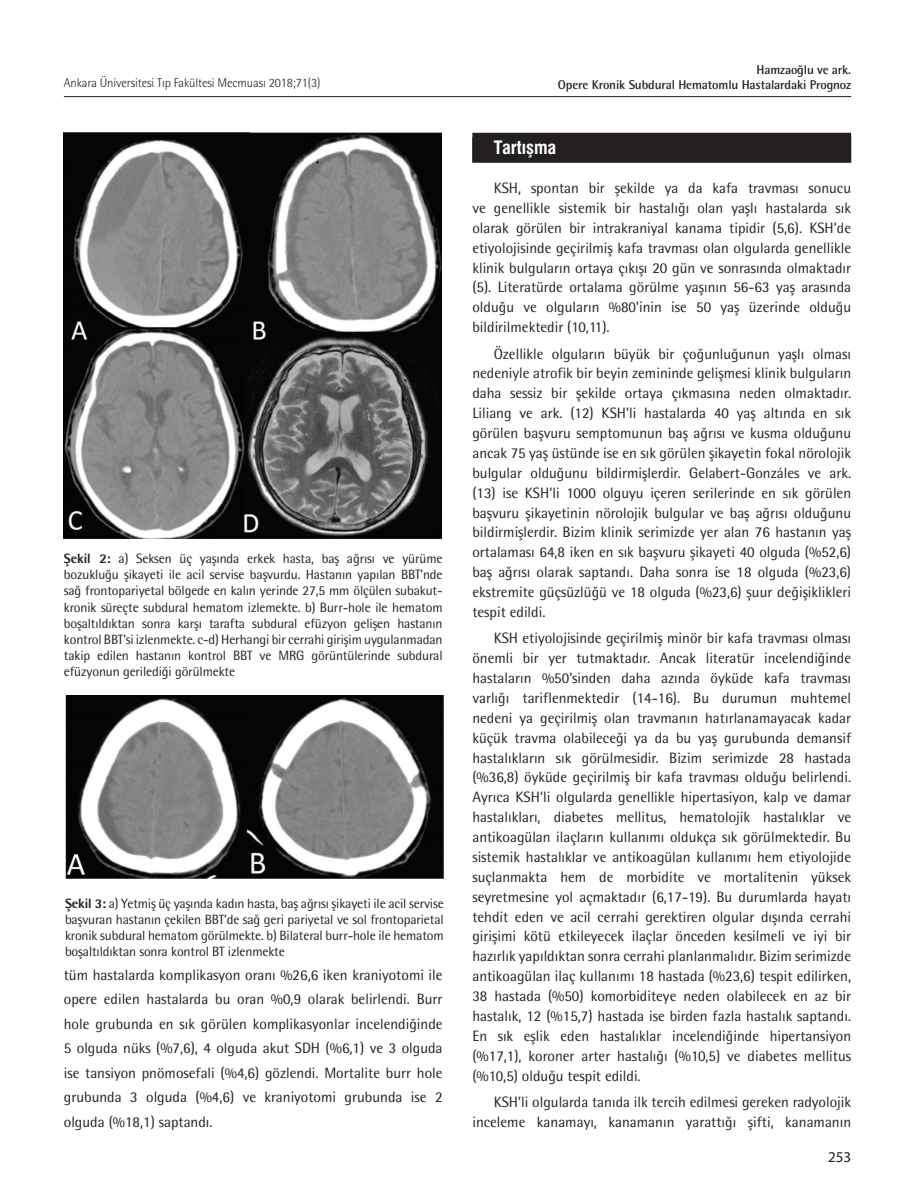
<style>
.page{position:relative;width:915px;height:1191px;background:#fff}
.page>*{position:absolute;margin:0;border:0;box-sizing:border-box;transform-origin:0 0}
.t1{font:18px "Swiss Condensed Bold Tr";color:#fff}
.t2{font:15px/20px "Rotis Semi Sans Std";color:#231f20;text-align:justify}
.t3{font:15px "Myriad Pro";color:#231f20}
.t4{font:13.5px/16.2px "Rotis Semi Sans Std";letter-spacing:-.01em;color:#231f20;text-align:justify}
.t5{font:700 12.75px/15px "Rotis Semi Sans Std";letter-spacing:-.01em;color:#231f20;text-align:right}
.t6{font:300 12.75px "Rotis Semi Sans Std";letter-spacing:-.01em;color:#231f20}
.s1{font-weight:800}
</style>
<div class="page">
<hr style="left:64px;top:96px;width:786px;height:1px;background:#231f20">
<div style="left:472px;top:133px;width:378px;height:29px;background:#231f20"></div>
<img style="left:64px;top:133px;width:377px;height:405px">
<img style="left:65px;top:695px;width:378px;height:184px">
<p class="t6" style="left:64px;top:76px;width:258px">Ankara Üniversitesi Tıp Fakültesi Mecmuası 2018;71(3)</p>
<p class="t4" style="left:64px;top:550px;width:380px"><span class="s1">Şekil 2:</span> a) Seksen üç yaşında erkek hasta, baş ağrısı ve yürüme bozukluğu şikayeti ile acil servise başvurdu. Hastanın yapılan BBT’nde sağ frontopariyetal bölgede en kalın yerinde 27,5 mm ölçülen subakut&shy;kronik süreçte subdural hematom izlemekte. b) Burr-hole ile hematom boşaltıldıktan sonra karşı tarafta subdural efüzyon gelişen hastanın kontrol BBT’si izlenmekte. c-d) Herhangi bir cerrahi girişim uygulanmadan takip edilen hastanın kontrol BBT ve MRG görüntülerinde subdural efüzyonun gerilediği görülmekte</p>
<p class="t4" style="left:65px;top:895px;width:380px"><span class="s1">Şekil 3:</span> a) Yetmiş üç yaşında kadın hasta, baş ağrısı şikayeti ile acil servise başvuran hastanın çekilen BBT’de sağ geri pariyetal ve sol frontoparietal kronik subdural hematom görülmekte. b) Bilateral burr-hole ile hematom boşaltıldıktan sonra kontrol BT izlenmekte</p>
<p class="t2" style="left:64px;top:962px;width:380px;line-height:24.6px">tüm hastalarda komplikasyon oranı %26,6 iken kraniyotomi ile opere edilen hastalarda bu oran %0,9 olarak belirlendi. Burr hole grubunda en sık görülen komplikasyonlar incelendiğinde 5 olguda nüks (%7,6), 4 olguda akut SDH (%6,1) ve 3 olguda ise tansiyon pnömosefali (%4,6) gözlendi. Mortalite burr hole grubunda 3 olguda (%4,6) ve kraniyotomi grubunda ise 2 olguda (%18,1) saptandı.</p>
<p class="t5" style="left:557px;top:62px;width:294px">Hamzaoğlu ve ark.<br>Opere Kronik Subdural Hematomlu Hastalardaki Prognoz</p>
<p class="t1" style="left:493px;top:137px;width:64px">Tartışma</p>
<p class="t2" style="left:472px;top:178px;width:380px;text-indent:21px">KSH, spontan bir şekilde ya da kafa travması sonucu ve genellikle sistemik bir hastalığı olan yaşlı hastalarda sık olarak görülen bir intrakraniyal kanama tipidir (5,6). KSH’de etiyolojisinde geçirilmiş kafa travması olan olgularda genellikle klinik bulguların ortaya çıkışı 20 gün ve sonrasında olmaktadır (5). Literatürde ortalama görülme yaşının 56-63 yaş arasında olduğu ve olguların %80’inin ise 50 yaş üzerinde olduğu bildirilmektedir (10,11).</p>
<p class="t2" style="left:472px;top:343px;width:380px;text-indent:21px">Özellikle olguların büyük bir çoğunluğunun yaşlı olması nedeniyle atrofik bir beyin zemininde gelişmesi klinik bulguların daha sessiz bir şekilde ortaya çıkmasına neden olmaktadır.<br>Liliang ve ark. (12) KSH’li hastalarda 40 yaş altında en sık görülen başvuru semptomunun baş ağrısı ve kusma olduğunu ancak 75 yaş üstünde ise en sık görülen şikayetin fokal nörolojik bulgular olduğunu bildirmişlerdir. Gelabert-Gonzáles ve ark. (13) ise KSH’li 1000 olguyu içeren serilerinde en sık görülen başvuru şikayetinin nörolojik bulgular ve baş ağrısı olduğunu bildirmişlerdir. Bizim klinik serimizde yer alan 76 hastanın yaş ortalaması 64,8 iken en sık başvuru şikayeti 40 olguda (%52,6) baş ağrısı olarak saptandı. Daha sonra ise 18 olguda (%23,6) ekstremite güçsüzlüğü ve 18 olguda (%23,6) şuur değişiklikleri tespit edildi.</p>
<p class="t2" style="left:472px;top:628px;width:380px;text-indent:21px">KSH etiyolojisinde geçirilmiş minör bir kafa travması olması önemli bir yer tutmaktadır. Ancak literatür incelendiğinde hastaların %50’sinden daha azında öyküde kafa travması varlığı tariflenmektedir (14-16). Bu durumun muhtemel nedeni ya geçirilmiş olan travmanın hatırlanamayacak kadar küçük travma olabileceği ya da bu yaş gurubunda demansif hastalıkların sık görülmesidir. Bizim serimizde 28 hastada (%36,8) öyküde geçirilmiş bir kafa travması olduğu belirlendi.<br>Ayrıca KSH’li olgularda genellikle hipertasiyon, kalp ve damar hastalıkları, diabetes mellitus, hematolojik hastalıklar ve antikoagülan ilaçların kullanımı oldukça sık görülmektedir. Bu sistemik hastalıklar ve antikoagülan kullanımı hem etiyolojide suçlanmakta hem de morbidite ve mortalitenin yüksek seyretmesine yol açmaktadır (6,17-19). Bu durumlarda hayatı tehdit eden ve acil cerrahi gerektiren olgular dışında cerrahi girişimi kötü etkileyecek ilaçlar önceden kesilmeli ve iyi bir hazırlık yapıldıktan sonra cerrahi planlanmalıdır. Bizim serimizde antikoagülan ilaç kullanımı 18 hastada (%23,6) tespit edilirken, 38 hastada (%50) komorbiditeye neden olabilecek en az bir hastalık, 12 (%15,7) hastada ise birden fazla hastalık saptandı.<br>En sık eşlik eden hastalıklar incelendiğinde hipertansiyon (%17,1), koroner arter hastalığı (%10,5) ve diabetes mellitus (%10,5) olduğu tespit edildi.</p>
<p class="t2" style="left:472px;top:1091px;width:380px;text-align:right">KSH’li olgularda tanıda ilk tercih edilmesi gereken radyolojik inceleme kanamayı, kanamanın yarattığı şifti, kanamanın</p>
<p class="t3" style="left:827px;top:1147px;width:25px">253</p>
</div>
